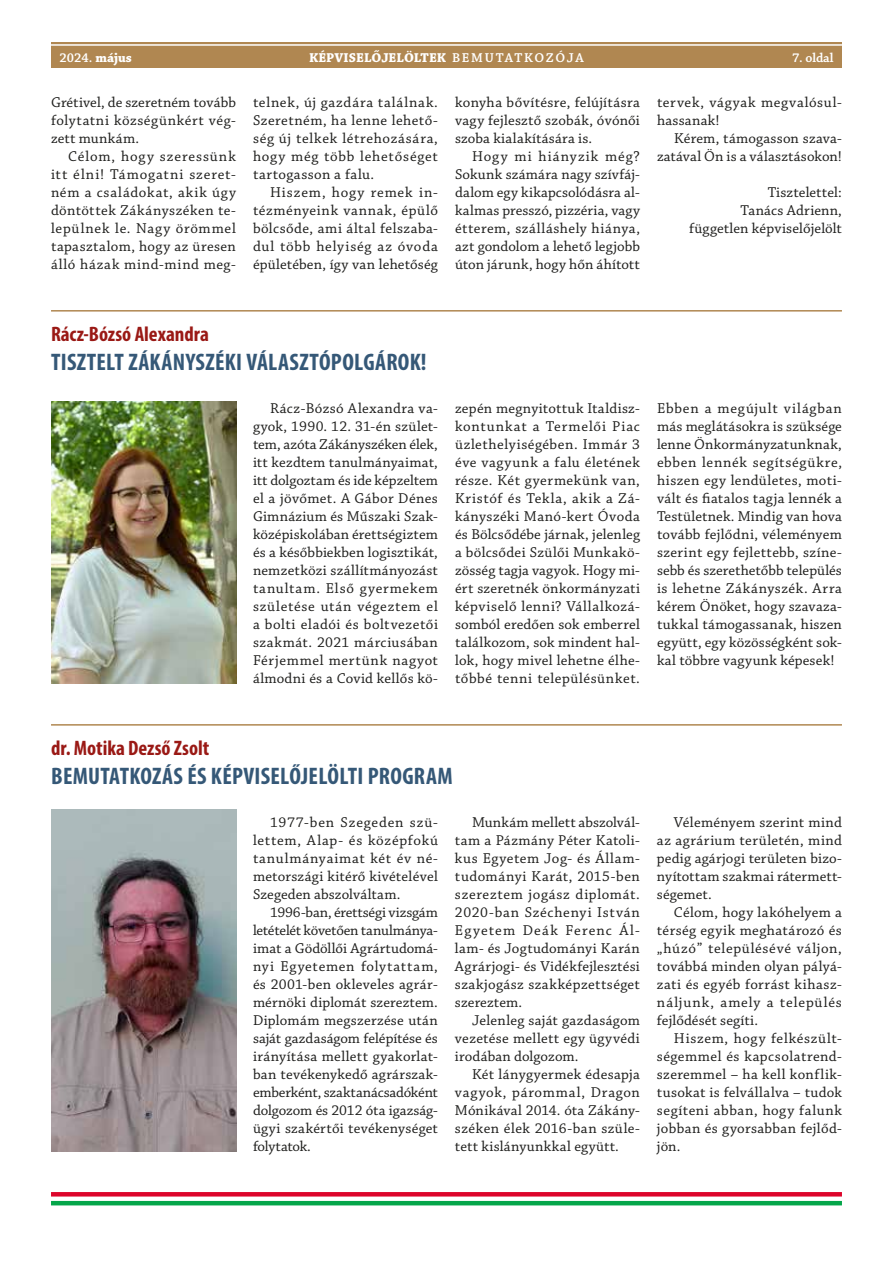
<style>
.page{position:relative;width:893px;height:1263px;background:#fff}
.page>*{position:absolute;margin:0;border:0;box-sizing:border-box;transform-origin:0 0}
.t1{font:700 condensed 24px "Myriad Pro";letter-spacing:.01em;color:#355877}
.t2{font:700 condensed 21px "Myriad Pro";color:#9a1915}
.t3{font:15px/18px "Chaparral Pro";letter-spacing:.02em;color:#1d1d1b;text-align:justify}
.t4{font:15px/18px "Chaparral Pro";letter-spacing:.04em;color:#1d1d1b}
.t5{font:700 13.5px "Chaparral Pro";color:#fff}
.t6{font:600 13.5px "Chaparral Pro";color:#fff}
.s1{font-weight:700}
.s2{font-weight:600}
</style>
<div class="page">
<div style="left:51px;top:43px;width:791px;height:25px;background:#b08751"></div>
<hr style="left:51px;top:44px;width:791px;height:2px;background:#fff">
<hr style="left:51px;top:724px;width:791px;height:2px;background:#b08751">
<img style="left:51px;top:809px;width:185px;height:342px">
<hr style="left:51px;top:310px;width:791px;height:2px;background:#b08751">
<img style="left:51px;top:402px;width:185px;height:281px">
<hr style="left:51px;top:1201px;width:791px;height:4px;background:#04a64a">
<hr style="left:51px;top:1192px;width:791px;height:4px;background:#dd052b">
<p class="t6" style="left:60px;top:50px;width:74px">2024. <span class="s1">május</span></p>
<p class="t5" style="left:309px;top:50px;width:276px">KÉPVISELŐJELÖLTEK <span class="s2">BEMUTATKOZÓJA</span></p>
<p class="t6" style="left:792px;top:50px;width:43px">7. oldal</p>
<p class="t3" style="left:51px;top:94px;width:186px">Grétivel, de szeretném tovább folytatni községünkért vég&shy;zett munkám.</p>
<p class="t3" style="left:51px;top:148px;width:186px;text-indent:17px">Célom, hogy szeressünk itt élni! Támogatni szeret&shy;ném a családokat, akik úgy döntöttek Zákányszéken te&shy;lepülnek le. Nagy örömmel tapasztalom, hogy az üresen álló házak mind-mind meg-</p>
<p class="t3" style="left:253px;top:94px;width:186px">telnek, új gazdára találnak.<br>Szeretném, ha lenne lehető&shy;ség új telkek létrehozására, hogy még több lehetőséget tartogasson a falu.</p>
<p class="t3" style="left:253px;top:184px;width:186px;text-indent:17px">Hiszem, hogy remek in&shy;tézményeink vannak, épülő bölcsőde, ami által felszaba&shy;dul több helyiség az óvoda épületében, így van lehetőség</p>
<p class="t3" style="left:455px;top:94px;width:186px">konyha bővítésre, felújításra vagy fejlesztő szobák, óvónői szoba kialakítására is.</p>
<p class="t3" style="left:455px;top:148px;width:186px;text-indent:17px">Hogy mi hiányzik még?<br>Sokunk számára nagy szívfáj&shy;dalom egy kikapcsolódásra al&shy;kalmas presszó, pizzéria, vagy étterem, szálláshely hiánya, azt gondolom a lehető legjobb úton járunk, hogy hőn áhított</p>
<p class="t4" style="left:657px;top:94px;width:186px">tervek, vágyak megvalósul&shy;hassanak!</p>
<p class="t3" style="left:657px;top:130px;width:187px;text-align:right">Kérem, támogasson szava&shy;zatával Ön is a választásokon!</p>
<p class="t3" style="left:689px;top:184px;width:154px;text-align:right">Tisztelettel:<br>Tanács Adrienn, független képviselőjelölt</p>
<h2 class="t2" style="left:51px;top:321px;width:159px">Rácz-Bózsó Alexandra</h2>
<h1 class="t1" style="left:51px;top:347px;width:377px">TISZTELT ZÁKÁNYSZÉKI VÁLASZTÓPOLGÁROK!</h1>
<p class="t3" style="left:253px;top:400px;width:187px;text-indent:17px">Rácz-Bózsó Alexandra va&shy;gyok, 1990. 12. 31-én szület&shy;tem, azóta Zákányszéken élek, itt kezdtem tanulmányaimat, itt dolgoztam és ide képzeltem el a jövőmet. A Gábor Dénes Gimnázium és Műszaki Szak&shy;középiskolában érettségiztem és a későbbiekben logisztikát, nemzetközi szállítmányozást tanultam. Első gyermekem születése után végeztem el a bolti eladói és boltvezetői szakmát. 2021 márciusában Férjemmel mertünk nagyot álmodni és a Covid kellős kö-</p>
<p class="t3" style="left:455px;top:400px;width:186px">zepén megnyitottuk Italdisz&shy;kontunkat a Termelői Piac üzlethelyiségében. Immár 3 éve vagyunk a falu életének része. Két gyermekünk van, Kristóf és Tekla, akik a Zá&shy;kányszéki Manó-kert Óvoda és Bölcsődébe járnak, jelenleg a bölcsődei Szülői Munkakö&shy;zösség tagja vagyok. Hogy mi&shy;ért szeretnék önkormányzati képviselő lenni? Vállalkozá&shy;somból eredően sok emberrel találkozom, sok mindent hal&shy;lok, hogy mivel lehetne élhe&shy;tőbbé tenni településünket.</p>
<p class="t3" style="left:657px;top:400px;width:186px">Ebben a megújult világban más meglátásokra is szüksége lenne Önkormányzatunknak, ebben lennék segítségükre, hiszen egy lendületes, moti&shy;vált és fiatalos tagja lennék a Testületnek. Mindig van hova tovább fejlődni, véleményem szerint egy fejlettebb, színe&shy;sebb és szerethetőbb település is lehetne Zákányszék. Arra kérem Önöket, hogy szavaza&shy;tukkal támogassanak, hiszen együtt, egy közösségként sok&shy;kal többre vagyunk képesek!</p>
<h2 class="t2" style="left:51px;top:735px;width:160px">dr. Motika Dezső Zsolt</h2>
<h1 class="t1" style="left:51px;top:761px;width:403px">BEMUTATKOZÁS ÉS KÉPVISELŐJELÖLTI PROGRAM</h1>
<p class="t3" style="left:253px;top:814px;width:186px;text-indent:17px">1977-ben Szegeden szü&shy;lettem, Alap- és középfokú tanulmányaimat két év né&shy;metországi kitérő kivételével Szegeden abszolváltam.</p>
<p class="t3" style="left:253px;top:904px;width:186px;text-indent:17px">1996-ban, érettségi vizsgám letételét követően tanulmánya&shy;imat a Gödöllői Agrártudomá&shy;nyi Egyetemen folytattam, és 2001-ben okleveles agrár&shy;mérnöki diplomát szereztem.<br>Diplomám megszerzése után saját gazdaságom felépítése és irányítása mellett gyakorlat&shy;ban tevékenykedő agrárszak&shy;emberként, szaktanácsadóként dolgozom és 2012 óta igazság&shy;ügyi szakértői tevékenységet folytatok.</p>
<p class="t3" style="left:455px;top:814px;width:186px;text-indent:17px">Munkám mellett abszolvál&shy;tam a Pázmány Péter Katoli&shy;kus Egyetem Jog- és Állam&shy;tudományi Karát, 2015-ben szereztem jogász diplomát.<br>2020-ban Széchenyi István Egyetem Deák Ferenc Ál&shy;lam- és Jogtudományi Karán Agrárjogi- és Vidékfejlesztési szakjogász szakképzettséget szereztem.</p>
<p class="t3" style="left:455px;top:1012px;width:186px;text-indent:17px">Jelenleg saját gazdaságom vezetése mellett egy ügyvédi irodában dolgozom.</p>
<p class="t3" style="left:455px;top:1066px;width:186px;text-indent:17px">Két lánygyermek édesapja vagyok, párommal, Dragon Mónikával 2014. óta Zákány&shy;széken élek 2016-ban szüle&shy;tett kislányunkkal együtt.</p>
<p class="t3" style="left:657px;top:814px;width:186px;text-indent:17px">Véleményem szerint mind az agrárium területén, mind pedig agárjogi területen bizo&shy;nyítottam szakmai rátermett&shy;ségemet.</p>
<p class="t3" style="left:657px;top:904px;width:186px;text-indent:17px">Célom, hogy lakóhelyem a térség egyik meghatározó és „húzó” településévé váljon, továbbá minden olyan pályá&shy;zati és egyéb forrást kihasz&shy;náljunk, amely a település fejlődését segíti.</p>
<p class="t3" style="left:657px;top:1030px;width:186px;text-indent:17px">Hiszem, hogy felkészült&shy;ségemmel és kapcsolatrend&shy;szeremmel – ha kell konflik&shy;tusokat is felvállalva – tudok segíteni abban, hogy falunk jobban és gyorsabban fejlőd&shy;jön.</p>
</div>
